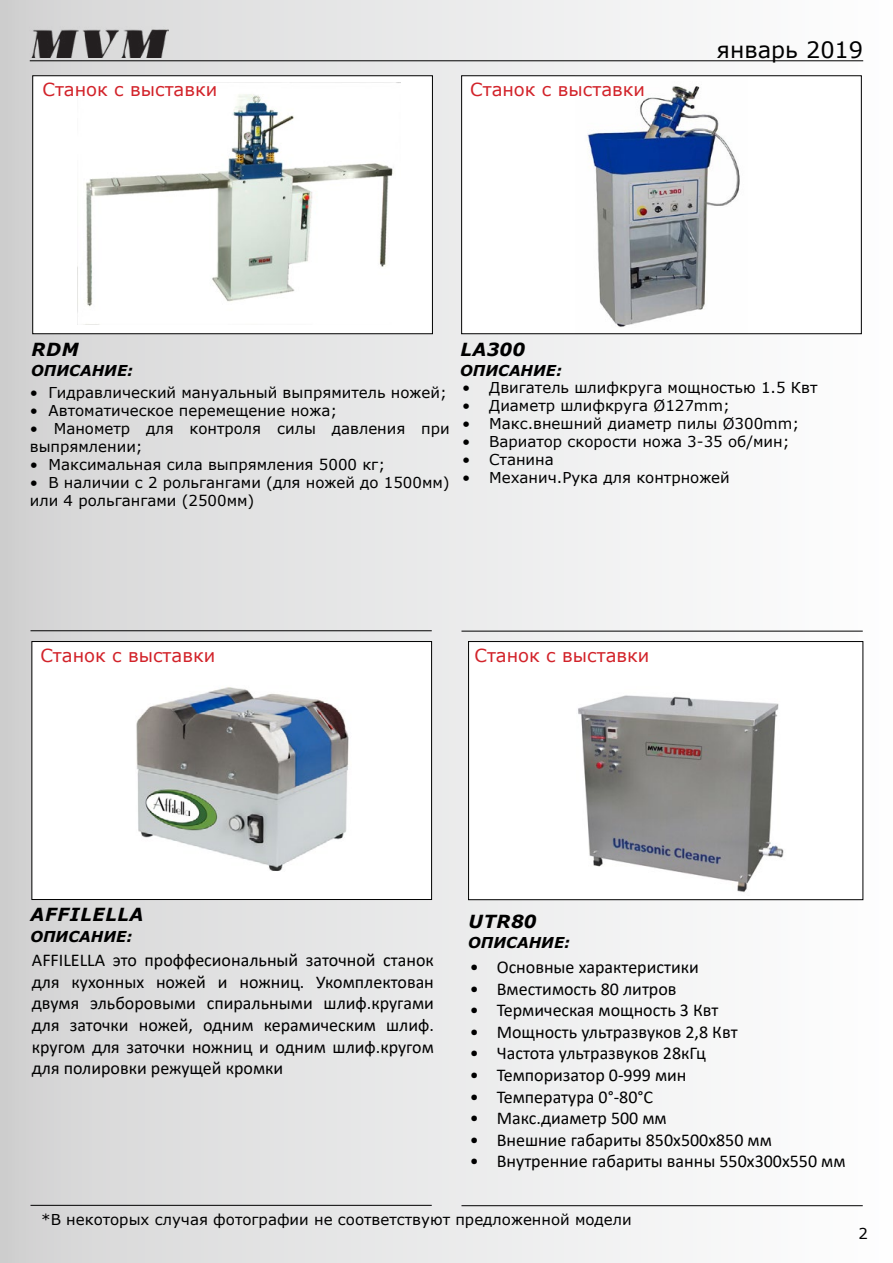
<style>
.page{position:relative;width:893px;height:1263px;background:#fff}
.page>*{position:absolute;margin:0;border:0;box-sizing:border-box;transform-origin:0 0}
.t1{font:22.5px "Verdana";color:#000}
.t2{font:18px/21.6px "Calibri";color:#000;text-align:justify}
.t3{font:18px "Verdana";color:#d2232a}
.t4{font:italic 700 18px "Verdana";letter-spacing:.035em;color:#000}
.t5{font:15px/18px "Verdana";color:#000}
.t6{font:italic 700 15px "Verdana";color:#000}
</style>
<div class="page">
<div style="left:1px;top:1px;width:891px;height:1261px;background:linear-gradient(to right,#d4d4d5,#fff)"></div>
<hr style="left:30px;top:60px;width:833px;height:1px;background:#000">
<img style="left:30px;top:27px;width:138px;height:30px">
<hr style="left:31px;top:630px;width:401px;height:1px;background:#000">
<hr style="left:31px;top:1205px;width:401px;height:1px;background:#000">
<hr style="left:461px;top:631px;width:402px;height:1px;background:#000">
<hr style="left:461px;top:1205px;width:402px;height:1px;background:#000">
<div style="left:468px;top:641px;width:395px;height:259px;background:#fff;border:1px solid #000"></div>
<div style="left:32px;top:641px;width:400px;height:258px;background:#fff"></div>
<img style="left:136px;top:687px;width:213px;height:184px">
<div style="left:31px;top:641px;width:401px;height:259px;border:1px solid #000"></div>
<img style="left:578px;top:695px;width:206px;height:197px">
<div style="left:462px;top:76px;width:399px;height:258px;background:#fff"></div>
<img style="left:587px;top:86px;width:153px;height:242px">
<div style="left:461px;top:75px;width:401px;height:259px;border:1px solid #000"></div>
<div style="left:33px;top:76px;width:399px;height:258px;background:#fff"></div>
<img style="left:77px;top:82px;width:323px;height:242px">
<div style="left:32px;top:75px;width:401px;height:259px;border:1px solid #000"></div>
<p class="t3" style="left:42px;top:77px;width:176px">Станок с выставки</p>
<p class="t3" style="left:470px;top:77px;width:176px">Станок с выставки</p>
<p class="t1" style="left:716px;top:35px;width:148px">январь 2019</p>
<p class="t4" style="left:32px;top:336px;width:49px">RDM</p>
<p class="t6" style="left:31px;top:360px;width:104px">ОПИСАНИЕ:</p>
<p class="t5" style="left:30px;top:383px;width:419px">• Гидравлический мануальный выпрямитель ножей;</p>
<p class="t5" style="left:30px;top:401px;width:309px">• Автоматическое перемещение ножа;</p>
<p class="t5" style="left:30px;top:419px;width:421px">• Манометр для контроля силы давления при выпрямлении;</p>
<p class="t5" style="left:30px;top:455px;width:357px">• Максимальная сила выпрямления 5000 кг;</p>
<p class="t5" style="left:30px;top:473px;width:421px">• В наличии с 2 рольгангами (для ножей до 1500мм) или 4 рольгангами (2500мм)</p>
<p class="t4" style="left:460px;top:336px;width:66px">LA300</p>
<p class="t6" style="left:460px;top:360px;width:104px">ОПИСАНИЕ:</p>
<p class="t5" style="left:462px;top:378px;width:357px">• Двигатель шлифкруга мощностью 1.5 Квт</p>
<p class="t5" style="left:462px;top:396px;width:269px">• Диаметр шлифкруга Ø127mm;</p>
<p class="t5" style="left:462px;top:414px;width:339px">• Макс.внешний диаметр пилы Ø300mm;</p>
<p class="t5" style="left:462px;top:432px;width:329px">• Вариатор скорости ножа 3-35 об/мин;</p>
<p class="t5" style="left:462px;top:450px;width:93px">• Станина</p>
<p class="t5" style="left:462px;top:468px;width:269px">• Механич.Рука для контрножей</p>
<p class="t3" style="left:40px;top:643px;width:176px">Станок с выставки</p>
<p class="t3" style="left:474px;top:643px;width:176px">Станок с выставки</p>
<p class="t4" style="left:31px;top:902px;width:114px">AFFILELLA</p>
<p class="t6" style="left:30px;top:925px;width:104px">ОПИСАНИЕ:</p>
<p class="t2" style="left:32px;top:949px;width:403px">AFFILELLA это проффесиональный заточной станок для кухонных ножей и ножниц. Укомплектован двумя эльборовыми спиральными шлиф.кругами для заточки ножей, одним керамическим шлиф. кругом для заточки ножниц и одним шлиф.кругом для полировки режущей кромки</p>
<p class="t4" style="left:468px;top:909px;width:70px">UTR80</p>
<p class="t6" style="left:468px;top:932px;width:104px">ОПИСАНИЕ:</p>
<p class="t2" style="left:470px;top:956px;width:231px">• Основные характеристики</p>
<p class="t2" style="left:470px;top:977px;width:208px">• Вместимость 80 литров</p>
<p class="t2" style="left:470px;top:999px;width:250px">• Термическая мощность 3 Квт</p>
<p class="t2" style="left:470px;top:1020px;width:269px">• Мощность ультразвуков 2,8 Квт</p>
<p class="t2" style="left:470px;top:1042px;width:237px">• Частота ультразвуков 28кГц</p>
<p class="t2" style="left:470px;top:1064px;width:218px">• Темпоризатор 0-999 мин</p>
<p class="t2" style="left:470px;top:1085px;width:185px">• Температура 0°-80°C</p>
<p class="t2" style="left:470px;top:1107px;width:199px">• Макс.диаметр 500 мм</p>
<p class="t2" style="left:470px;top:1128px;width:304px">• Внешние габариты 850x500x850 мм</p>
<p class="t2" style="left:470px;top:1150px;width:377px">• Внутренние габариты ванны 550x300x550 мм</p>
<p class="t5" style="left:41px;top:1211px;width:592px">*В некоторых случая фотографии не соответствуют предложенной модели</p>
<p class="t5" style="left:858px;top:1224px;width:11px">2</p>
</div>
